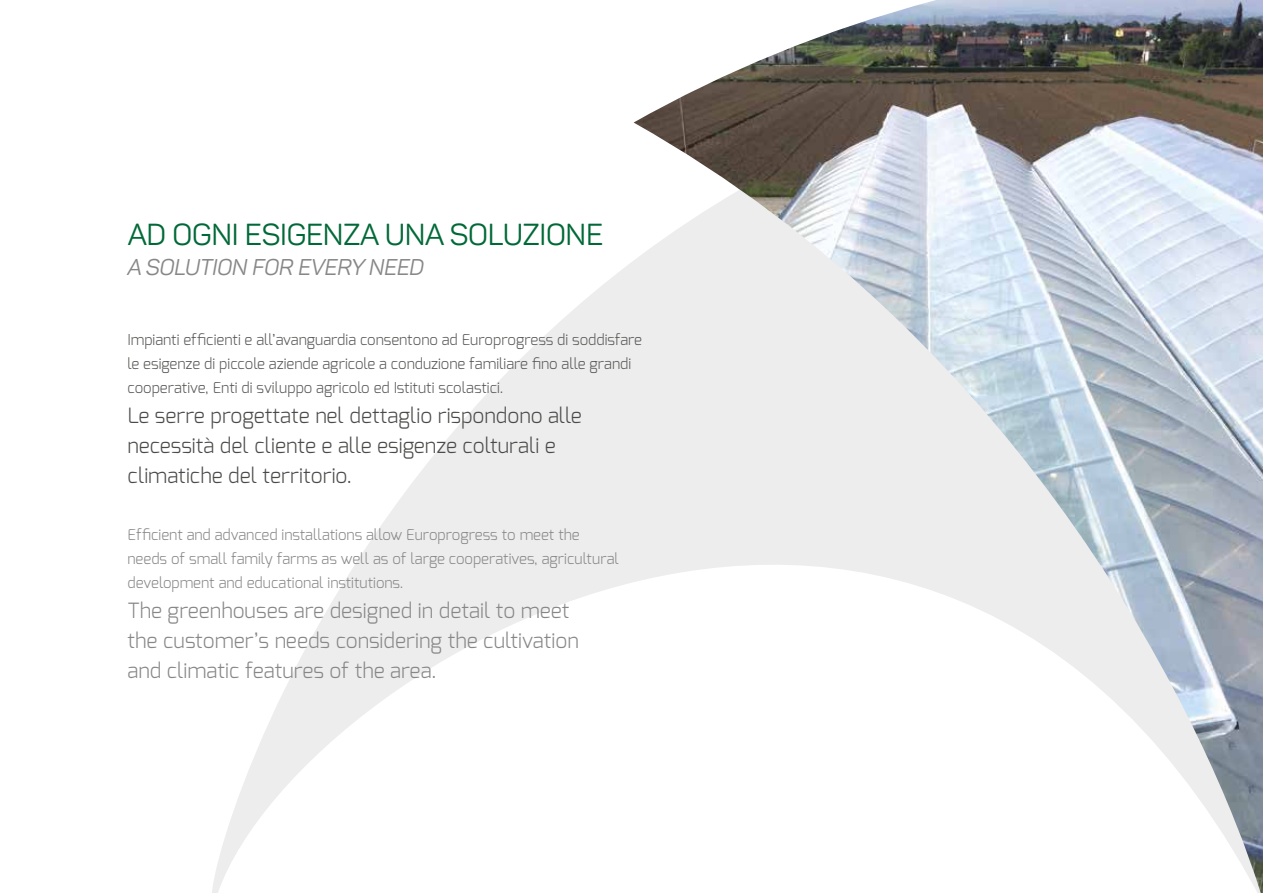
<style>
.page{position:relative;width:1263px;height:893px;background:#fff}
.page>*{position:absolute;margin:0;border:0;box-sizing:border-box;transform-origin:0 0}
.t1{font:30px "Panton";letter-spacing:-.01em;color:#006937}
.t2{font:italic 22.5px "Panton";letter-spacing:-.01em;color:#878787}
.t3{font:300 21px/30px "Exo";color:#878787}
.t4{font:300 21px/30px "Exo";color:#4a4a49}
.t5{font:300 15px/24px "Exo";color:#575756}
.t6{font:300 15px/24px "Exo";color:#878787}
</style>
<div class="page">
<svg style="left:212px;top:122px;width:422px;height:771px"></svg>
<img style="left:634px;top:0;width:629px;height:893px">
<h1 class="t1" style="left:128px;top:216px;width:477px">AD OGNI ESIGENZA UNA SOLUZIONE</h1>
<h2 class="t2" style="left:128px;top:253px;width:298px">A SOLUTION FOR EVERY NEED</h2>
<p class="t5" style="left:128px;top:327px;width:516px">Impianti efficienti e all’avanguardia consentono ad Europrogress di soddisfare le esigenze di piccole aziende agricole a conduzione familiare fino alle grandi cooperative, Enti di sviluppo agricolo ed Istituti scolastici.</p>
<h3 class="t4" style="left:128px;top:400px;width:456px">Le serre progettate nel dettaglio rispondono alle necessità del cliente e alle esigenze colturali e climatiche del territorio.</h3>
<p class="t6" style="left:128px;top:523px;width:493px">Efficient and advanced installations allow Europrogress to meet the needs of small family farms as well as of large cooperatives, agricultural development and educational institutions.</p>
<h3 class="t3" style="left:128px;top:596px;width:453px">The greenhouses are designed in detail to meet the customer’s needs considering the cultivation and climatic features of the area.</h3>
</div>
